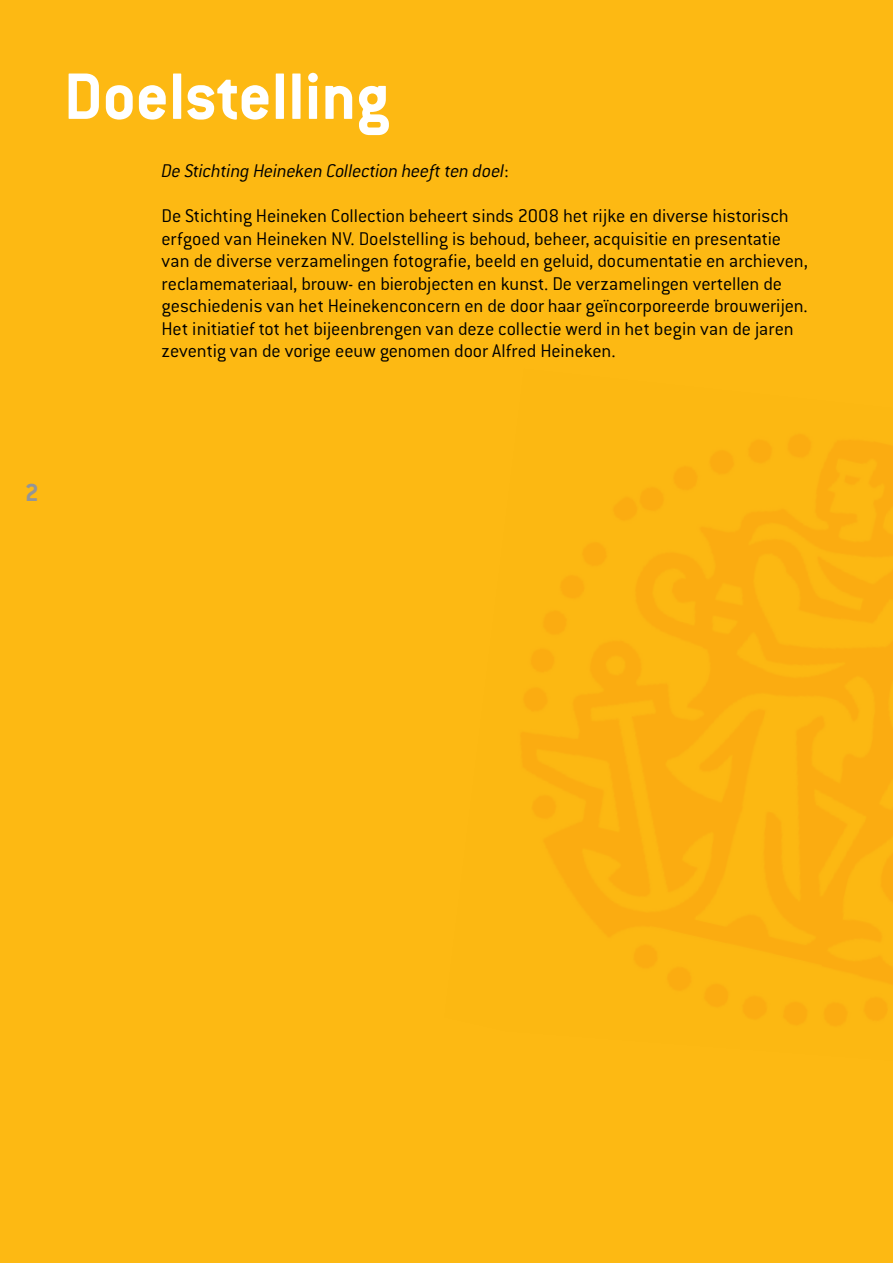
<style>
.page{position:relative;width:893px;height:1263px;background:#fdb913}
.page>*{position:absolute;margin:0;border:0;box-sizing:border-box;transform-origin:0 0}
.t1{font:700 72px "Conduit ITC";color:#fff}
.t2{font:700 27px "Conduit ITC";color:#939598}
.t3{font:300 20.25px/22.5px "Conduit ITC";letter-spacing:-.005em;color:#000}
.t4{font:italic 300 20.25px "Conduit ITC";letter-spacing:-.015em;color:#000}
.s1{font-style:normal}
</style>
<div class="page">
<img style="left:892px;top:445px;width:1px;height:541px">
<h1 class="t1" style="left:64px;top:54px;width:327px">Doelstelling</h1>
<p class="t4" style="left:162px;top:160px;width:349px">De Stichting Heineken Collection heeft ten doel<span class="s1">:</span></p>
<p class="t3" style="left:162px;top:205px;width:648px">De Stichting Heineken Collection beheert sinds 2008 het rijke en diverse historisch erfgoed van Heineken NV. Doelstelling is behoud, beheer, acquisitie en presentatie van de diverse verzamelingen fotografie, beeld en geluid, documentatie en archieven, reclamemateriaal, brouw- en bierobjecten en kunst. De verzamelingen vertellen de geschiedenis van het Heinekenconcern en de door haar geïncorporeerde brouwerijen.<br>Het initiatief tot het bijeenbrengen van deze collectie werd in het begin van de jaren zeventig van de vorige eeuw genomen door Alfred Heineken.</p>
<h2 class="t2" style="left:25px;top:477px;width:15px">2</h2>
</div>
